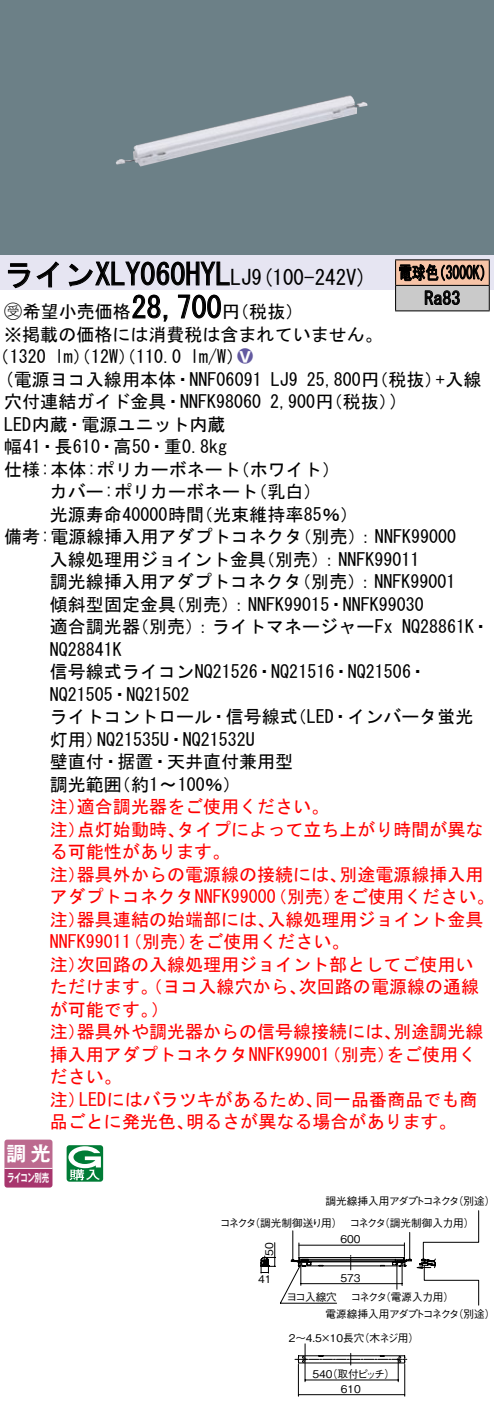
<style>
.page{position:relative;width:494px;height:1405px;background:#fff}
.page>*{position:absolute;margin:0;border:0;box-sizing:border-box;transform-origin:0 0}
.t1{font:30px "MS Gothic";color:#000}
.t2{font:21px "MS Gothic";color:#000}
.t3{font:19.8px "Gothic MB101 Pro De Bold 90 pv RKSJ H";color:#fff}
.t4{font:18px/22.5px "MS Gothic";color:#000}
.t5{font:18px/22.5px "MS Gothic";color:#f00}
.t6{font:18px/25.5px "MS Gothic";color:#000;scale:.75 1}
.t7{font:18px "Ford Classification 1";color:#635aa0}
.t8{font:11.4px "Gothic MB101 Pro De Bold 90 pv RKSJ H";letter-spacing:-.05em;color:#fff;scale:.65 1}
.t9{font:10.5px "Gothic BBB Pro Medium 90 pv RKSJ H";letter-spacing:-.03em;color:#000}
.t10{font:10.5px "Gothic BBB Pro Medium 90 pv RKSJ H";letter-spacing:-.125em;color:#000}
.t11{font:10.5px "Gothic BBB Pro Medium 90 pv RKSJ H";color:#000}
.s1{font-size:21px}
.s2{font-family:"Ford Classification 1"}
.s3{color:#fff}
</style>
<div class="page">
<div style="left:0;top:0;width:493px;height:255px;background:#6c8087"></div>
<img style="left:116px;top:95px;width:251px;height:71px">
<div style="left:0;top:255px;width:493px;height:34px;background:#e6e5f2"></div>
<svg style="left:8px;top:263px;width:22px;height:26px"></svg>
<svg style="left:36px;top:261px;width:23px;height:27px"></svg>
<svg style="left:68px;top:261px;width:162px;height:25px"></svg>
<svg style="left:132px;top:294px;width:36px;height:28px"></svg>
<svg style="left:178px;top:294px;width:43px;height:25px"></svg>
<svg style="left:4px;top:1139px;width:48px;height:48px;background:#b55a84"></svg>
<hr style="left:4px;top:1168px;width:48px;height:1px;background:#fff">
<svg style="left:67px;top:1145px;width:36px;height:37px"></svg>
<hr style="left:395px;top:259px;width:94px;height:1px;background:#000">
<hr style="left:395px;top:310px;width:94px;height:1px;background:#000">
<svg style="left:394px;top:260px;width:95px;height:50px;background:#a6968c"></svg>
<hr style="left:298px;top:1394px;width:106px;height:1px;background:#000">
<hr style="left:297px;top:1364px;width:1px;height:32px;background:#000">
<hr style="left:404px;top:1364px;width:1px;height:32px;background:#000">
<svg style="left:295px;top:1344px;width:111px;height:38px"></svg>
<svg style="left:260px;top:1230px;width:218px;height:74px"></svg>
<h1 class="t1" style="left:4px;top:259px;width:248px">ラインXLY060HYL<span class="s1">LJ</span></h1>
<p class="t4" style="left:222px;top:300px;width:82px">（円税抜(</p>
<p class="t2" style="left:251px;top:267px;width:117px">(9 100-242 (V</p>
<h1 class="t1" style="left:131px;top:292px;width:91px">28,700</h1>
<p class="t4" style="left:4px;top:300px;width:379px"><span class="s2">B</span>希望小売価格<br>※掲載の価格には消費税は含まれていません。</p>
<p class="t7" style="left:237px;top:347px;width:17px">2<span class="s3">8</span></p>
<p class="t4" style="left:190px;top:346px;width:55px">l m (W/</p>
<p class="t4" style="left:-8px;top:346px;width:56px">（1320</p>
<p class="t4" style="left:55px;top:346px;width:128px">lm）（12 ）（W 110.0</p>
<p class="t6" style="left:424px;top:260px;width:49px;text-indent:-26px">電球色<br>Ra83</p>
<p class="t6" style="left:432px;top:260px;width:82px">（3000 (K</p>
<p class="t4" style="left:4px;top:368px;width:259px">(電源ヨコ入線用本体・NNF06091</p>
<p class="t4" style="left:270px;top:368px;width:29px">LJ9</p>
<p class="t4" style="left:435px;top:368px;width:47px">+入線</p>
<p class="t4" style="left:306px;top:368px;width:137px">25,800 （円税抜）</p>
<p class="t4" style="left:4px;top:391px;width:258px">穴付連結ガイド金具・NNFK98060</p>
<p class="t4" style="left:4px;top:413px;width:223px">LED内蔵・電源ユニット内蔵</p>
<p class="t4" style="left:4px;top:436px;width:224px">幅41・長610・高50・重0.8kg</p>
<p class="t4" style="left:232px;top:458px;width:109px">（ホワイト(</p>
<p class="t4" style="left:270px;top:391px;width:128px">2,900 （円税抜(</p>
<p class="t4" style="left:390px;top:391px;width:10px">(</p>
<p class="t4" style="left:4px;top:458px;width:238px">仕様:本体:ポリカーボネート</p>
<p class="t4" style="left:195px;top:481px;width:164px;text-indent:-145px">カバー:ポリカーボネート<br>（光束維持率85％(</p>
<p class="t4" style="left:249px;top:481px;width:73px">（乳白(</p>
<p class="t4" style="left:50px;top:503px;width:156px">光源寿命40000時間</p>
<p class="t4" style="left:257px;top:526px;width:163px;text-indent:-253px">備考:電源線挿入用アダプトコネクタ<br>（別売：） NNFK99011</p>
<p class="t4" style="left:293px;top:526px;width:163px">（別売：） NNFK99000</p>
<p class="t4" style="left:50px;top:548px;width:217px">入線処理用ジョイント金具</p>
<p class="t4" style="left:167px;top:571px;width:258px;text-indent:-117px">調光線挿入用アダプトコネクタ<br>（別売：） NNFK99015・NNFK99030</p>
<p class="t4" style="left:293px;top:571px;width:163px">（別売：） NNFK99001</p>
<p class="t4" style="left:50px;top:593px;width:127px">傾斜型固定金具</p>
<p class="t4" style="left:131px;top:616px;width:263px">（別売：）ライトマネージャーFx</p>
<p class="t4" style="left:50px;top:616px;width:91px">適合調光器</p>
<p class="t4" style="left:50px;top:638px;width:73px">NQ28841K</p>
<p class="t4" style="left:50px;top:661px;width:378px">信号線式ライコンNQ21526・NQ21516・NQ21506・</p>
<p class="t4" style="left:50px;top:683px;width:141px">NQ21505・NQ21502</p>
<p class="t4" style="left:288px;top:706px;width:186px">（LED・インバータ蛍光</p>
<p class="t4" style="left:401px;top:616px;width:89px">NQ28861 ・K</p>
<p class="t4" style="left:50px;top:706px;width:249px;text-align:center">ライトコントロール・信号線式<br>NQ21535 ・U NQ21532U</p>
<p class="t4" style="left:50px;top:728px;width:55px">灯用）</p>
<p class="t4" style="left:50px;top:751px;width:244px">壁直付・据置・天井直付兼用型</p>
<p class="t4" style="left:113px;top:773px;width:129px">（約〜1 100％(</p>
<p class="t4" style="left:50px;top:773px;width:73px">調光範囲</p>
<p class="t5" style="left:77px;top:796px;width:253px">適合調光器をご使用ください。</p>
<p class="t5" style="left:50px;top:796px;width:37px">注）</p>
<p class="t5" style="left:177px;top:818px;width:308px">タイプによって立ち上がり時間が異な</p>
<p class="t5" style="left:77px;top:818px;width:109px">点灯始動時、</p>
<p class="t5" style="left:50px;top:818px;width:181px">注）<br>る可能性があります。</p>
<p class="t5" style="left:77px;top:863px;width:271px">器具外からの電源線の接続には、</p>
<p class="t5" style="left:339px;top:863px;width:146px">別途電源線挿入用</p>
<p class="t5" style="left:50px;top:863px;width:37px">注）</p>
<p class="t5" style="left:267px;top:886px;width:218px;text-indent:-217px">アダプトコネクタNNFK99000<br>入線処理用ジョイント金具</p>
<p class="t5" style="left:332px;top:886px;width:163px">をご使用ください。</p>
<p class="t5" style="left:269px;top:886px;width:74px">（別売）</p>
<p class="t5" style="left:77px;top:908px;width:199px">器具連結の始端部には、</p>
<p class="t5" style="left:50px;top:908px;width:37px">注）</p>
<p class="t5" style="left:187px;top:931px;width:163px">をご使用ください。</p>
<p class="t5" style="left:124px;top:931px;width:73px">（別売）</p>
<p class="t5" style="left:77px;top:931px;width:397px;text-indent:-27px">NNFK99011<br>次回路の入線処理用ジョイント部としてご使用い</p>
<p class="t5" style="left:50px;top:953px;width:37px">注）</p>
<p class="t5" style="left:298px;top:976px;width:182px">次回路の電源線の通線</p>
<p class="t5" style="left:151px;top:976px;width:157px;text-indent:-101px">ただけます。（ヨコ入線穴から、(</p>
<p class="t5" style="left:50px;top:998px;width:109px">が可能です。</p>
<p class="t5" style="left:77px;top:1021px;width:325px">器具外や調光器からの信号線接続には、</p>
<p class="t5" style="left:393px;top:1021px;width:91px">別途調光線</p>
<p class="t5" style="left:50px;top:1021px;width:37px">注）</p>
<p class="t5" style="left:50px;top:1043px;width:281px">挿入用アダプトコネクタNNFK99001</p>
<p class="t5" style="left:50px;top:1066px;width:73px">ださい。</p>
<p class="t5" style="left:315px;top:1088px;width:163px">同一品番商品でも商</p>
<p class="t5" style="left:386px;top:1043px;width:91px">をご使用く</p>
<p class="t5" style="left:323px;top:1043px;width:74px">（別売）</p>
<p class="t5" style="left:79px;top:1088px;width:245px">LEDにはバラツキがあるため、</p>
<p class="t5" style="left:50px;top:1088px;width:37px">注）</p>
<p class="t5" style="left:50px;top:1111px;width:145px">品ごとに発光色、</p>
<p class="t5" style="left:186px;top:1111px;width:272px">明るさが異なる場合があります。</p>
<p class="t3" style="left:7px;top:1137px;width:46px">調光</p>
<p class="t8" style="left:7px;top:1168px;width:66px">ライコン別売</p>
<p class="t9" style="left:452px;top:1193px;width:44px">（別途(</p>
<p class="t10" style="left:325px;top:1193px;width:135px">調光線挿入用アダプトコネクタ</p>
<p class="t11" style="left:249px;top:1215px;width:94px">（調光制御送り用）</p>
<p class="t9" style="left:219px;top:1215px;width:38px">コネクタ</p>
<p class="t11" style="left:379px;top:1215px;width:96px">（調光制御入力用(</p>
<p class="t9" style="left:349px;top:1215px;width:38px">コネクタ</p>
<p class="t9" style="left:340px;top:1231px;width:22px">600</p>
<p class="t9" style="left:260px;top:1255px;width:15px;rotate:-90deg">50</p>
<p class="t9" style="left:258px;top:1270px;width:15px">41</p>
<p class="t9" style="left:340px;top:1269px;width:22px">573</p>
<p class="t9" style="left:286px;top:1289px;width:52px">ヨコ入線穴</p>
<p class="t9" style="left:380px;top:1289px;width:75px">（電源入力用(</p>
<p class="t9" style="left:350px;top:1289px;width:38px">コネクタ</p>
<p class="t9" style="left:452px;top:1306px;width:44px">（別途(</p>
<p class="t10" style="left:325px;top:1306px;width:135px">電源線挿入用アダプトコネクタ</p>
<p class="t9" style="left:358px;top:1329px;width:62px">（木ネジ用(</p>
<p class="t9" style="left:288px;top:1329px;width:77px">2～4.5×10長穴</p>
<p class="t9" style="left:326px;top:1365px;width:69px">（取付ピッチ(</p>
<p class="t9" style="left:312px;top:1365px;width:22px">540</p>
<p class="t9" style="left:340px;top:1380px;width:22px">610</p>
</div>
